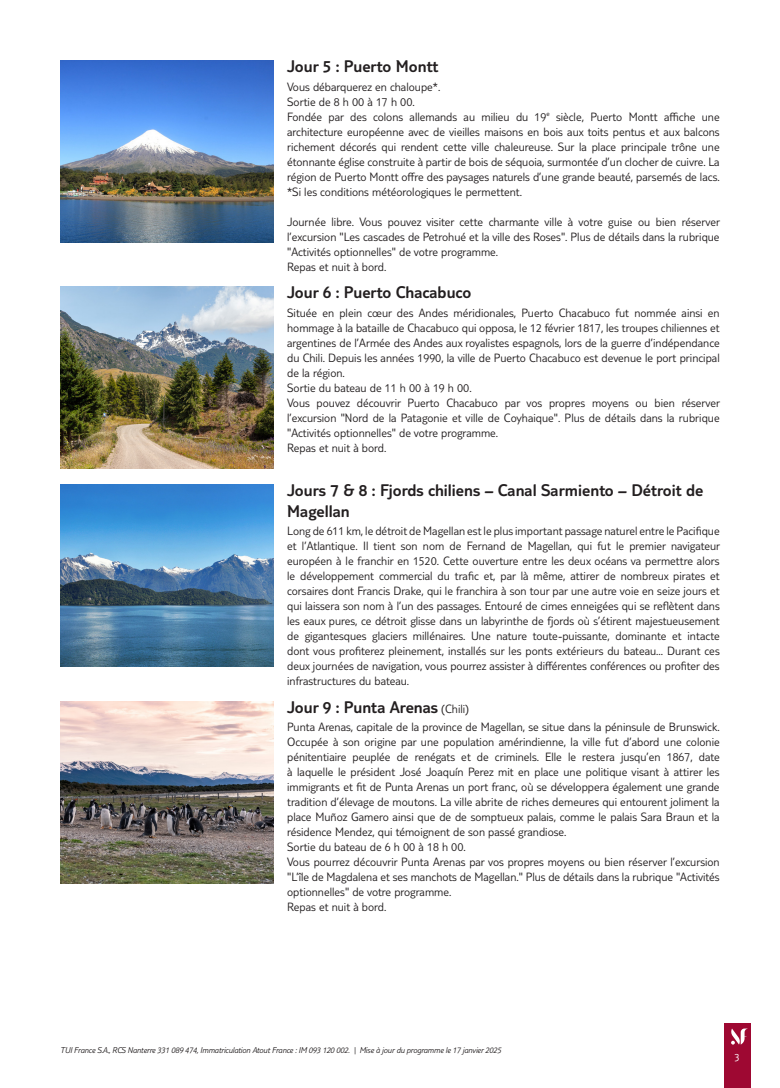
<style>
.page{position:relative;width:780px;height:1088px;background:#fff}
.page>*{position:absolute;margin:0;border:0;box-sizing:border-box;transform-origin:0 0}
.t1{font:300 17.5px/21px "TUI Type";color:#231f20}
.t2{font:300 12.5px/15px "TUI Type";color:#231f20}
.t3{font:300 11.25px "TUI Type";color:#fff}
.t4{font:italic 300 8.75px "TUI Type";letter-spacing:-.02em;color:#231f20}
.s1{font-size:12.5px}
</style>
<div class="page">
<div style="left:724px;top:1023px;width:26px;height:65px;background:#9e0832"></div>
<svg style="left:731px;top:1028px;width:17px;height:16px"></svg>
<img style="left:60px;top:60px;width:213px;height:182px">
<img style="left:60px;top:286px;width:213px;height:182px">
<img style="left:60px;top:484px;width:213px;height:182px">
<img style="left:60px;top:701px;width:213px;height:182px">
<h1 class="t1" style="left:287px;top:55px;width:153px">Jour 5 : Puerto Montt</h1>
<p class="t2" style="left:287px;top:79px;width:434px">Vous débarquerez en chaloupe*.<br>Sortie de 8 h 00 à 17 h 00.<br>Fondée par des colons allemands au milieu du 19<sup>e</sup> siècle, Puerto Montt affiche une architecture européenne avec de vieilles maisons en bois aux toits pentus et aux balcons richement décorés qui rendent cette ville chaleureuse. Sur la place principale trône une étonnante église construite à partir de bois de séquoia, surmontée d’un clocher de cuivre. La région de Puerto Montt offre des paysages naturels d’une grande beauté, parsemés de lacs. *Si les conditions météorologiques le permettent.</p>
<p class="t2" style="left:287px;top:214px;width:434px">Journée libre. Vous pouvez visiter cette charmante ville à votre guise ou bien réserver l’excursion "Les cascades de Petrohué et la ville des Roses". Plus de détails dans la rubrique "Activités optionnelles" de votre programme.<br>Repas et nuit à bord.</p>
<h1 class="t1" style="left:287px;top:281px;width:186px">Jour 6 : Puerto Chacabuco</h1>
<p class="t2" style="left:287px;top:305px;width:434px">Située en plein cœur des Andes méridionales, Puerto Chacabuco fut nommée ainsi en hommage à la bataille de Chacabuco qui opposa, le 12 février 1817, les troupes chiliennes et argentines de l’Armée des Andes aux royalistes espagnols, lors de la guerre d’indépendance du Chili. Depuis les années 1990, la ville de Puerto Chacabuco est devenue le port principal de la région.<br>Sortie du bateau de 11 h 00 à 19 h 00.<br>Vous pouvez découvrir Puerto Chacabuco par vos propres moyens ou bien réserver l’excursion "Nord de la Patagonie et ville de Coyhaique". Plus de détails dans la rubrique "Activités optionnelles" de votre programme.<br>Repas et nuit à bord.</p>
<h1 class="t1" style="left:287px;top:479px;width:418px">Jours 7 &amp; 8 : Fjords chiliens – Canal Sarmiento – Détroit de<br>Magellan</h1>
<p class="t2" style="left:287px;top:523px;width:434px;text-align:justify">Long de 611 km, le détroit de Magellan est le plus important passage naturel entre le Pacifique et l’Atlantique. Il tient son nom de Fernand de Magellan, qui fut le premier navigateur européen à le franchir en 1520. Cette ouverture entre les deux océans va permettre alors le développement commercial du trafic et, par là même, attirer de nombreux pirates et corsaires dont Francis Drake, qui le franchira à son tour par une autre voie en seize jours et qui laissera son nom à l’un des passages. Entouré de cimes enneigées qui se reflètent dans les eaux pures, ce détroit glisse dans un labyrinthe de fjords où s’étirent majestueusement de gigantesques glaciers millénaires. Une nature toute-puissante, dominante et intacte dont vous profiterez pleinement, installés sur les ponts extérieurs du bateau... Durant ces deux journées de navigation, vous pourrez assister à différentes conférences ou profiter des infrastructures du bateau.</p>
<h1 class="t1" style="left:287px;top:696px;width:183px">Jour 9 : Punta Arenas <span class="s1">(Chili)</span></h1>
<p class="t2" style="left:287px;top:719px;width:434px">Punta Arenas, capitale de la province de Magellan, se situe dans la péninsule de Brunswick.<br>Occupée à son origine par une population amérindienne, la ville fut d’abord une colonie pénitentiaire peuplée de renégats et de criminels. Elle le restera jusqu’en 1867, date à laquelle le président José Joaquín Perez mit en place une politique visant à attirer les immigrants et fit de Punta Arenas un port franc, où se développera également une grande tradition d’élevage de moutons. La ville abrite de riches demeures qui entourent joliment la place Muñoz Gamero ainsi que de de somptueux palais, comme le palais Sara Braun et la résidence Mendez, qui témoignent de son passé grandiose.<br>Sortie du bateau de 6 h 00 à 18 h 00.<br>Vous pourrez découvrir Punta Arenas par vos propres moyens ou bien réserver l’excursion "L’île de Magdalena et ses manchots de Magellan." Plus de détails dans la rubrique "Activités optionnelles" de votre programme.<br>Repas et nuit à bord.</p>
<p class="t4" style="left:60px;top:1045px;width:442px">TUI France S.A., RCS Nanterre 331 089 474, Immatriculation Atout France : IM 093 120 002. | Mise à jour du programme le 17 janvier 2025</p>
<p class="t3" style="left:734px;top:1050px;width:7px">3</p>
</div>
